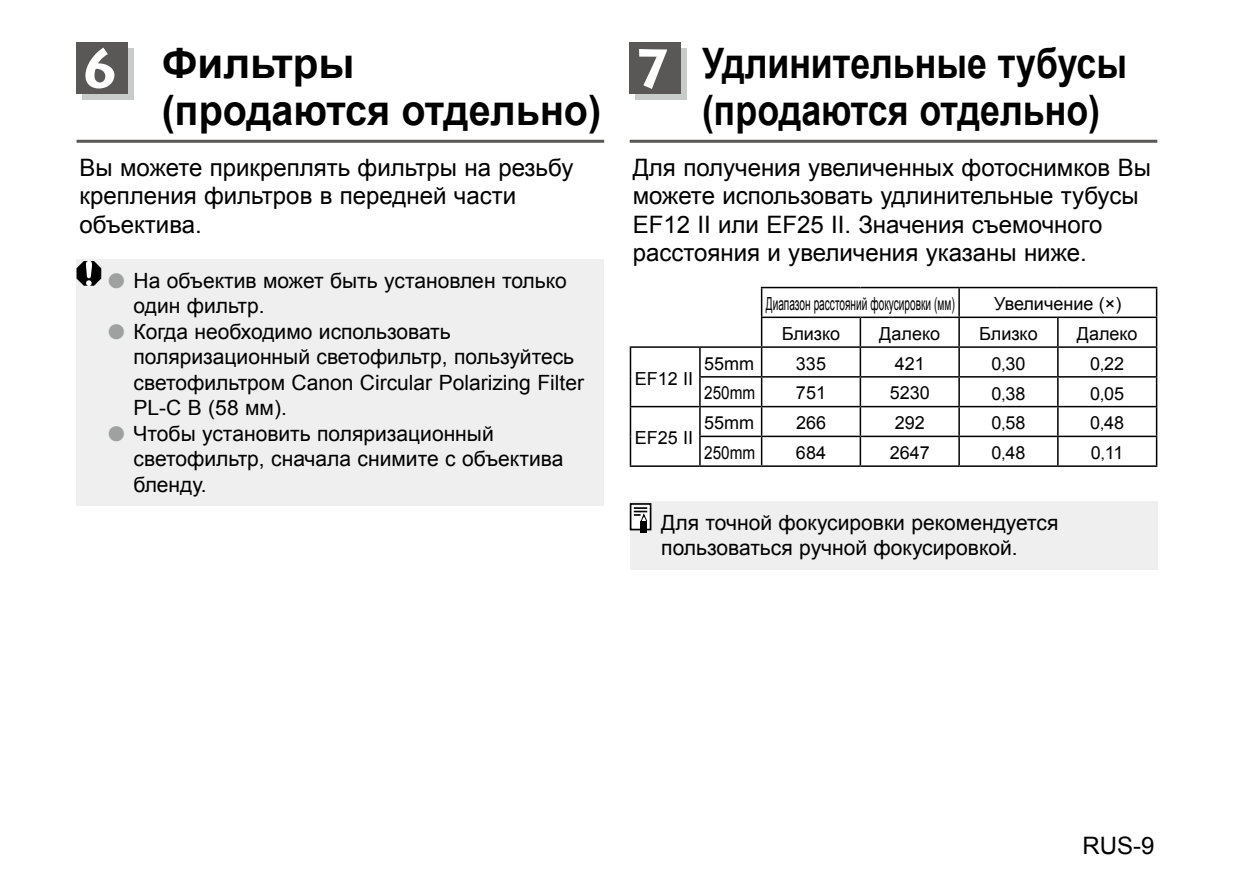
<style>
.page{position:relative;width:1234px;height:893px;background:#fff}
.page>*{position:absolute;margin:0;border:0;box-sizing:border-box;transform-origin:0 0}
.t1{font:700 54px "Lithos Pro";color:#fff}
.t2{font:700 42px/46.5px "Arial";color:#000;scale:.85 1}
.t3{font:700 42px/46.5px "Arial";color:#000}
.t4{font:24px/28.5px "Arial";color:#000}
.t5{font:21px/25.5px "Arial";color:#000}
.t6{font:18px "Arial";color:#000}
.t7{font:18px "Arial";color:#000;scale:.56 1}
.t8{font:18px "Arial";color:#000;scale:.85 1}
.s1{color:#9fa0a0}
.s2{font-family:"Koz Min Pro"}
</style>
<div class="page">
<div style="left:629px;top:501px;width:528px;height:68px;background:#efefef"></div>
<div style="left:640px;top:521px;width:7px;height:12px;background:#000"></div>
<svg style="left:629px;top:503px;width:22px;height:28px"></svg>
<div style="left:76px;top:259px;width:528px;height:246px;background:#efefef"></div>
<svg style="left:76px;top:261px;width:25px;height:25px"></svg>
<div style="left:82px;top:48px;width:51px;height:51px;background:#c9caca"></div>
<div style="left:76px;top:43px;width:52px;height:51px;background:#5a5757"></div>
<hr style="left:76px;top:140px;width:528px;height:3px;background:#5a5757">
<div style="left:635px;top:48px;width:51px;height:51px;background:#c9caca"></div>
<div style="left:629px;top:43px;width:51px;height:51px;background:#5a5757"></div>
<hr style="left:629px;top:140px;width:527px;height:3px;background:#5a5757">
<hr style="left:760px;top:287px;width:100px;height:1px;background:#000">
<hr style="left:760px;top:288px;width:2px;height:29px;background:#000">
<hr style="left:860px;top:287px;width:98px;height:1px;background:#000">
<hr style="left:958px;top:287px;width:99px;height:1px;background:#000">
<hr style="left:1057px;top:287px;width:100px;height:1px;background:#000">
<hr style="left:1155px;top:288px;width:2px;height:29px;background:#000">
<hr style="left:760px;top:317px;width:100px;height:1px;background:#000">
<hr style="left:760px;top:318px;width:2px;height:28px;background:#000">
<hr style="left:860px;top:317px;width:98px;height:1px;background:#000">
<hr style="left:958px;top:317px;width:99px;height:1px;background:#000">
<hr style="left:1057px;top:317px;width:100px;height:1px;background:#000">
<hr style="left:1056px;top:318px;width:2px;height:28px;background:#000">
<hr style="left:1155px;top:318px;width:2px;height:28px;background:#000">
<hr style="left:629px;top:346px;width:70px;height:2px;background:#000">
<hr style="left:629px;top:348px;width:2px;height:29px;background:#000">
<hr style="left:629px;top:377px;width:2px;height:29px;background:#000">
<hr style="left:629px;top:406px;width:70px;height:1px;background:#000">
<hr style="left:629px;top:407px;width:2px;height:29px;background:#000">
<hr style="left:629px;top:436px;width:2px;height:29px;background:#000">
<hr style="left:629px;top:465px;width:70px;height:2px;background:#000">
<hr style="left:761px;top:346px;width:99px;height:2px;background:#000">
<hr style="left:860px;top:346px;width:98px;height:2px;background:#000">
<hr style="left:958px;top:346px;width:99px;height:2px;background:#000">
<hr style="left:1057px;top:346px;width:100px;height:2px;background:#000">
<hr style="left:1056px;top:348px;width:2px;height:28px;background:#000">
<hr style="left:1155px;top:348px;width:2px;height:28px;background:#000">
<hr style="left:761px;top:376px;width:99px;height:2px;background:#000">
<hr style="left:860px;top:376px;width:98px;height:2px;background:#000">
<hr style="left:958px;top:376px;width:99px;height:2px;background:#000">
<hr style="left:1057px;top:376px;width:100px;height:2px;background:#000">
<hr style="left:1056px;top:378px;width:2px;height:28px;background:#000">
<hr style="left:1155px;top:378px;width:2px;height:28px;background:#000">
<hr style="left:761px;top:406px;width:99px;height:1px;background:#000">
<hr style="left:860px;top:406px;width:98px;height:1px;background:#000">
<hr style="left:958px;top:406px;width:99px;height:1px;background:#000">
<hr style="left:1057px;top:406px;width:100px;height:1px;background:#000">
<hr style="left:1056px;top:407px;width:2px;height:29px;background:#000">
<hr style="left:1155px;top:407px;width:2px;height:29px;background:#000">
<hr style="left:761px;top:436px;width:99px;height:1px;background:#000">
<hr style="left:860px;top:436px;width:98px;height:1px;background:#000">
<svg style="left:859px;top:318px;width:1px;height:147px"></svg>
<hr style="left:958px;top:436px;width:99px;height:1px;background:#000">
<svg style="left:958px;top:288px;width:1px;height:177px"></svg>
<hr style="left:1057px;top:436px;width:100px;height:1px;background:#000">
<hr style="left:1056px;top:437px;width:2px;height:28px;background:#000">
<hr style="left:1155px;top:437px;width:2px;height:28px;background:#000">
<hr style="left:761px;top:465px;width:99px;height:2px;background:#000">
<hr style="left:860px;top:465px;width:98px;height:2px;background:#000">
<hr style="left:958px;top:465px;width:99px;height:2px;background:#000">
<hr style="left:1057px;top:465px;width:100px;height:2px;background:#000">
<hr style="left:699px;top:346px;width:62px;height:2px;background:#000">
<hr style="left:699px;top:406px;width:62px;height:1px;background:#000">
<hr style="left:760px;top:348px;width:2px;height:28px;background:#000">
<hr style="left:699px;top:376px;width:62px;height:2px;background:#000">
<hr style="left:760px;top:378px;width:2px;height:28px;background:#000">
<hr style="left:760px;top:407px;width:2px;height:29px;background:#000">
<hr style="left:699px;top:436px;width:62px;height:1px;background:#000">
<svg style="left:699px;top:348px;width:1px;height:117px"></svg>
<hr style="left:760px;top:437px;width:2px;height:28px;background:#000">
<hr style="left:699px;top:465px;width:62px;height:2px;background:#000">
<h1 class="t1" style="left:79px;top:36px;width:43px">6</h1>
<h2 class="t2" style="left:702px;top:42px;width:501px">Удлинительные тубусы (продаются отдельно)</h2>
<h2 class="t3" style="left:162px;top:42px;width:441px">Фильтры<br>(продаются отдельно)</h2>
<h1 class="t1" style="left:632px;top:36px;width:43px">7</h1>
<p class="t4" style="left:79px;top:153px;width:495px">Вы можете прикреплять фильтры на резьбу крепления фильтров в передней части объектива.</p>
<p class="t5" style="left:133px;top:268px;width:435px;text-indent:-26px"><span class="s1">●</span> На объектив может быть установлен только один фильтр.</p>
<p class="t5" style="left:133px;top:319px;width:452px;text-indent:-26px"><span class="s1">●</span> Когда необходимо использовать поляризационный светофильтр, пользуйтесь светофильтром Canon Circular Polarizing Filter PL-C B (58 мм).</p>
<p class="t5" style="left:133px;top:421px;width:431px;text-indent:-26px"><span class="s1">●</span> Чтобы установить поляризационный светофильтр, сначала снимите с объектива бленду.</p>
<p class="t4" style="left:632px;top:153px;width:519px">Для получения увеличенных фотоснимков Вы можете использовать удлинительные тубусы EF12 II или EF25 II. Значения съемочного расстояния и увеличения указаны ниже.</p>
<p class="t6" style="left:634px;top:366px;width:60px">EF12 II</p>
<p class="t6" style="left:634px;top:426px;width:60px">EF25 II</p>
<p class="t7" style="left:765px;top:292px;width:339px">Диапазон расстояний фокусировки (мм)</p>
<p class="t6" style="left:994px;top:292px;width:129px">Увеличение (×)</p>
<p class="t6" style="left:781px;top:322px;width:60px">Близко</p>
<p class="t6" style="left:879px;top:322px;width:62px">Далеко</p>
<p class="t6" style="left:978px;top:322px;width:60px">Близко</p>
<p class="t6" style="left:1076px;top:322px;width:62px">Далеко</p>
<p class="t6" style="left:704px;top:352px;width:52px">55mm</p>
<p class="t6" style="left:795px;top:352px;width:32px">335</p>
<p class="t6" style="left:894px;top:352px;width:32px">421</p>
<p class="t6" style="left:991px;top:352px;width:35px">0<span class="s2">,</span>30</p>
<p class="t6" style="left:1089px;top:352px;width:35px">0<span class="s2">,</span>22</p>
<p class="t8" style="left:704px;top:381px;width:62px">250mm</p>
<p class="t6" style="left:795px;top:381px;width:32px">751</p>
<p class="t6" style="left:889px;top:381px;width:42px">5230</p>
<p class="t6" style="left:991px;top:382px;width:35px">0<span class="s2">,</span>38</p>
<p class="t6" style="left:1089px;top:382px;width:35px">0<span class="s2">,</span>05</p>
<p class="t6" style="left:704px;top:411px;width:52px">55mm</p>
<p class="t6" style="left:795px;top:411px;width:32px">266</p>
<p class="t6" style="left:894px;top:411px;width:32px">292</p>
<p class="t6" style="left:991px;top:411px;width:35px">0<span class="s2">,</span>58</p>
<p class="t6" style="left:1089px;top:411px;width:35px">0<span class="s2">,</span>48</p>
<p class="t8" style="left:704px;top:441px;width:62px">250mm</p>
<p class="t6" style="left:795px;top:441px;width:32px">684</p>
<p class="t6" style="left:889px;top:441px;width:42px">2647</p>
<p class="t6" style="left:991px;top:441px;width:35px">0<span class="s2">,</span>48</p>
<p class="t6" style="left:1090px;top:441px;width:34px">0<span class="s2">,</span>11</p>
<p class="t5" style="left:661px;top:510px;width:398px">Для точной фокусировки рекомендуется пользоваться ручной фокусировкой.</p>
<p class="t4" style="left:1082px;top:831px;width:73px">RUS-9</p>
</div>
